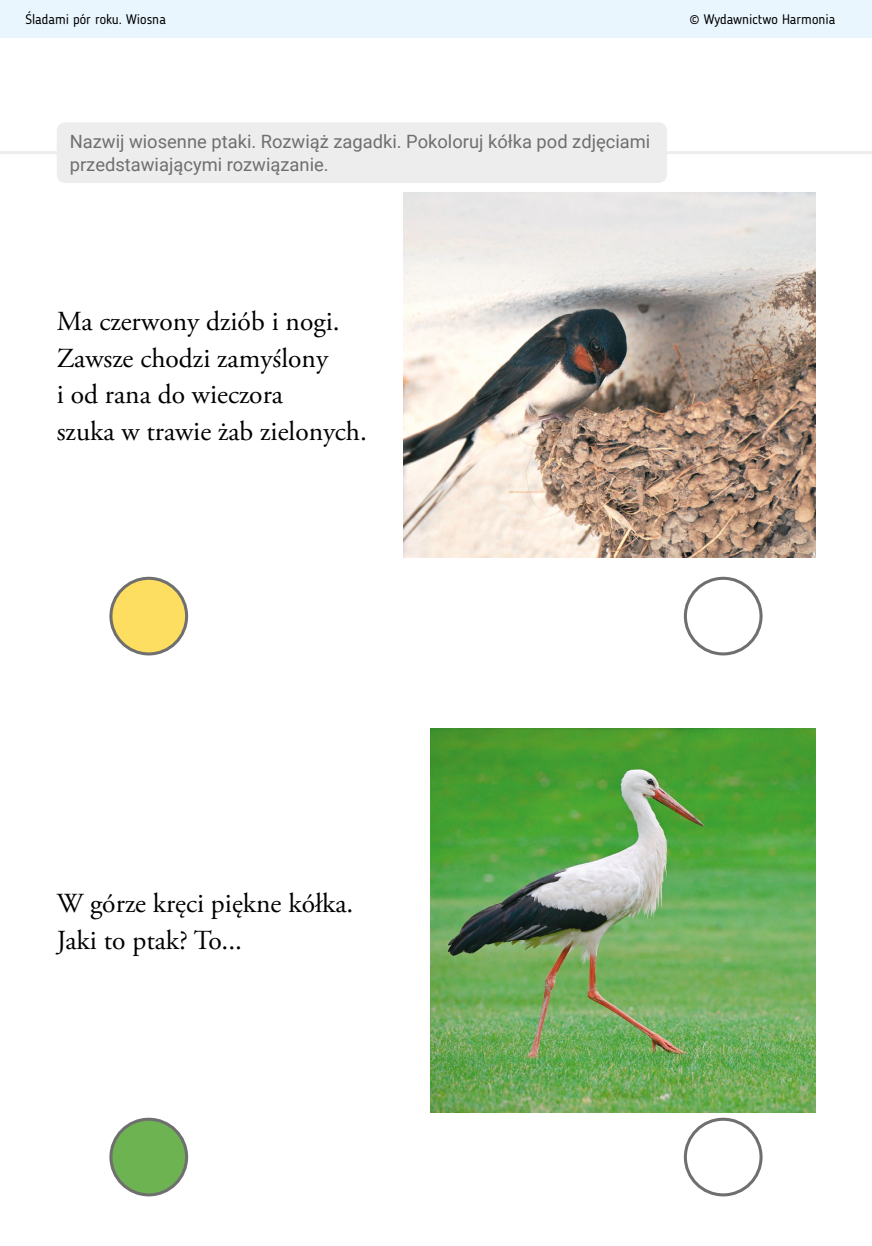
<style>
.page{position:relative;width:872px;height:1246px;background:#fff}
.page>*{position:absolute;margin:0;border:0;box-sizing:border-box;transform-origin:0 0}
.t1{font:27.45px/36.6px "Adobe Garamond Pro";color:#000}
.t2{font:18.3px/23px "Roboto";color:#706f6f}
.t3{font:13.8px "Blogger Sans";color:#000}
</style>
<div class="page">
<img style="left:404px;top:193px;width:411px;height:364px">
<img style="left:431px;top:728px;width:384px;height:384px">
<hr style="left:0;top:151px;width:872px;height:3px;background:#ededed">
<div style="left:57px;top:122px;width:610px;height:61px;background:#ededed;border-radius:9px"></div>
<div style="left:111px;top:578px;width:76px;height:76px;background:#fdde61;border-radius:50%"></div>
<div style="left:109px;top:577px;width:79px;height:78px;border:3px solid #706f6f;border-radius:50%"></div>
<div style="left:111px;top:1119px;width:76px;height:76px;background:#6db352;border-radius:50%"></div>
<div style="left:109px;top:1118px;width:79px;height:78px;border:3px solid #706f6f;border-radius:50%"></div>
<div style="left:684px;top:577px;width:78px;height:78px;border:3px solid #706f6f;border-radius:50%"></div>
<div style="left:684px;top:1118px;width:78px;height:78px;border:3px solid #706f6f;border-radius:50%"></div>
<div style="left:0;top:0;width:872px;height:37px;background:#eaf6fe"></div>
<p class="t3" style="left:26px;top:11px;width:142px">Śladami pór roku. Wiosna</p>
<p class="t3" style="left:689px;top:11px;width:148px">© Wydawnictwo Harmonia</p>
<p class="t2" style="left:70px;top:129px;width:582px">Nazwij wiosenne ptaki. Rozwiąż zagadki. Pokoloruj kółka pod zdjęciami przedstawiającymi rozwiązanie.</p>
<p class="t1" style="left:57px;top:304px;width:312px">Ma czerwony dziób i nogi.<br>Zawsze chodzi zamyślony<br>i od rana do wieczora<br>szuka w trawie żab zielonych.</p>
<p class="t1" style="left:57px;top:886px;width:298px">W górze kręci piękne kółka.<br>Jaki to ptak? To...</p>
</div>
